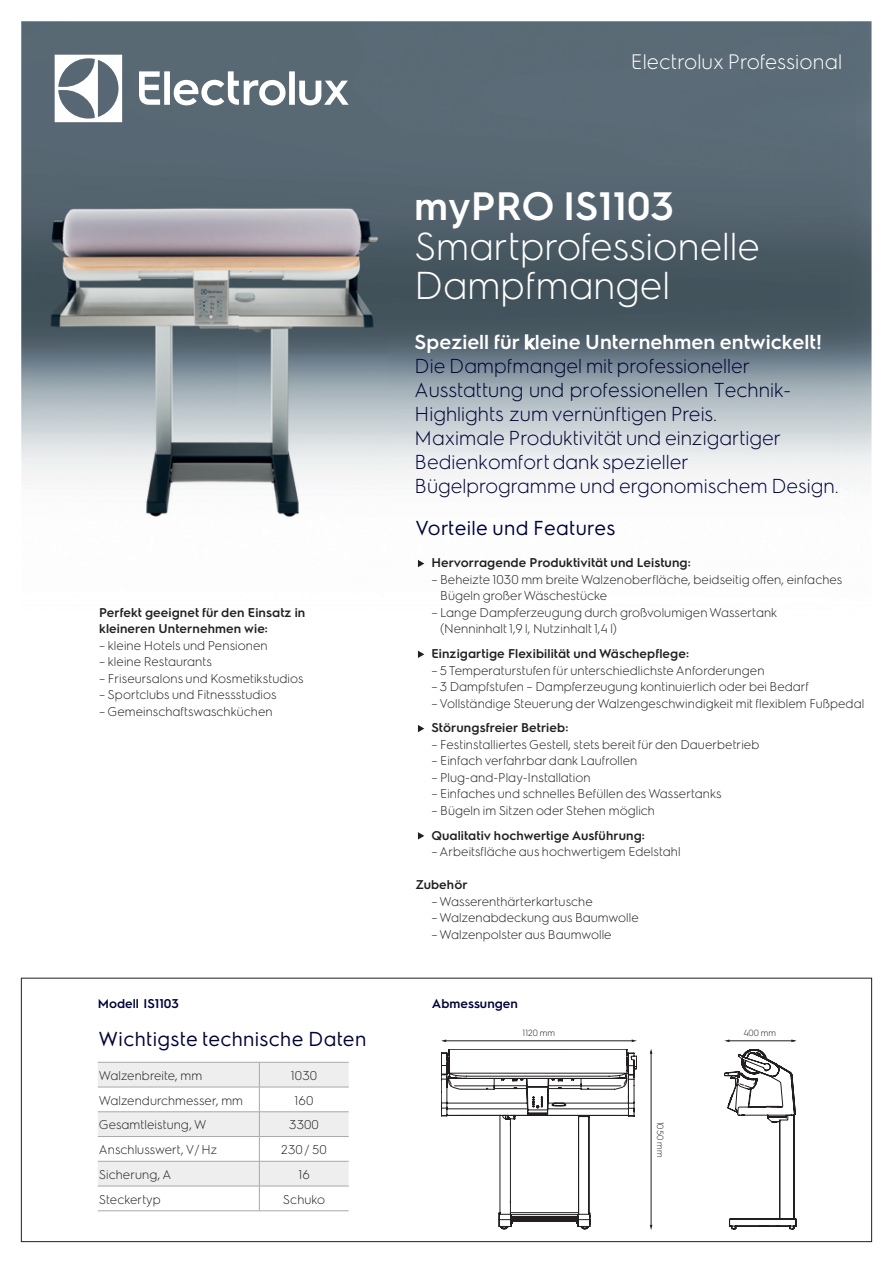
<style>
.page{position:relative;width:893px;height:1263px;background:#fff}
.page>*{position:absolute;margin:0;border:0;box-sizing:border-box;transform-origin:0 0}
.t1{font:600 39.75px "Electrolux Sans";color:#fff}
.t2{font:300 39px/39.8px "Electrolux Sans";color:#fff}
.t3{font:300 21px "Electrolux Sans";letter-spacing:.005em;color:#fff}
.t4{font:300 20.25px/24px "Electrolux Sans";color:#000236}
.t5{font:20.25px "Electrolux Sans";letter-spacing:.005em;color:#000236}
.t6{font:600 20.25px "Electrolux Sans";color:#fff}
.t7{font:300 12.75px/16.5px "Electrolux Sans";letter-spacing:.005em;color:#231f20}
.t8{font:600 12.75px/16.5px "Electrolux Sans";letter-spacing:.005em;color:#231f20}
.t9{font:600 12.75px "Electrolux Sans";color:#000236}
.t10{font:300 9px "Electrolux Sans";letter-spacing:.005em;color:#231f20}
</style>
<div class="page">
<img style="left:21px;top:21px;width:850px;height:957px">
<svg style="left:98px;top:1062px;width:251px;height:148px"></svg>
<hr style="left:98px;top:1210px;width:161px;height:1px;background:#a8a9ad">
<hr style="left:259px;top:1210px;width:90px;height:1px;background:#a8a9ad">
<svg style="left:55px;top:55px;width:67px;height:67px"></svg>
<svg style="left:139px;top:71px;width:210px;height:34px"></svg>
<svg style="left:418px;top:560px;width:6px;height:7px"></svg>
<svg style="left:418px;top:651px;width:6px;height:7px"></svg>
<svg style="left:418px;top:725px;width:6px;height:7px"></svg>
<svg style="left:418px;top:832px;width:6px;height:7px"></svg>
<img style="left:38px;top:198px;width:351px;height:340px">
<svg style="left:441px;top:1049px;width:196px;height:180px"></svg>
<svg style="left:724px;top:1049px;width:72px;height:180px"></svg>
<hr style="left:444px;top:1040px;width:189px;height:1px;background:#231f20">
<hr style="left:651px;top:1051px;width:1px;height:175px;background:#231f20">
<hr style="left:727px;top:1040px;width:68px;height:1px;background:#231f20">
<p class="t8" style="left:99px;top:603px;width:208px">Perfekt geeignet für den Einsatz in kleineren Unternehmen wie:</p>
<p class="t7" style="left:99px;top:636px;width:170px">– kleine Hotels und Pensionen</p>
<p class="t7" style="left:99px;top:653px;width:114px">– kleine Restaurants</p>
<p class="t7" style="left:99px;top:669px;width:206px">– Friseursalons und Kosmetikstudios</p>
<p class="t7" style="left:99px;top:686px;width:179px">– Sportclubs und Fitnessstudios</p>
<p class="t7" style="left:99px;top:702px;width:175px">– Gemeinschaftswaschküchen</p>
<p class="t9" style="left:98px;top:994px;width:83px">Modell IS1103</p>
<h3 class="t5" style="left:99px;top:1024px;width:269px">Wichtigste technische Daten</h3>
<p class="t7" style="left:99px;top:1066px;width:105px">Walzenbreite, mm</p>
<p class="t7" style="left:291px;top:1066px;width:28px">1030</p>
<p class="t7" style="left:99px;top:1091px;width:146px">Walzendurchmesser, mm</p>
<p class="t7" style="left:295px;top:1091px;width:20px">160</p>
<p class="t7" style="left:99px;top:1116px;width:109px">Gesamtleistung, W</p>
<p class="t7" style="left:289px;top:1116px;width:31px">3300</p>
<p class="t7" style="left:99px;top:1140px;width:120px">Anschlusswert, V / Hz</p>
<p class="t7" style="left:281px;top:1140px;width:47px">230 / 50</p>
<p class="t7" style="left:99px;top:1165px;width:74px">Sicherung, A</p>
<p class="t7" style="left:298px;top:1165px;width:13px">16</p>
<p class="t7" style="left:99px;top:1190px;width:63px">Steckertyp</p>
<p class="t7" style="left:283px;top:1190px;width:44px">Schuko</p>
<h3 class="t3" style="left:631px;top:48px;width:213px">Electrolux Professional</h3>
<h1 class="t1" style="left:414px;top:178px;width:261px">myPRO IS1103</h1>
<h2 class="t2" style="left:414px;top:224px;width:347px">Smartprofessionelle<br>Dampfmangel</h2>
<h3 class="t6" style="left:415px;top:328px;width:409px">Speziell für kleine Unternehmen entwickelt!</h3>
<p class="t4" style="left:415px;top:353px;width:426px">Die Dampfmangel mit professioneller Ausstattung und professionellen Technik-Highlights zum vernünftigen Preis.<br>Maximale Produktivität und einzigartiger Bedienkomfort dank spezieller Bügelprogramme und ergonomischem Design.</p>
<h3 class="t5" style="left:415px;top:514px;width:202px">Vorteile und Features</h3>
<p class="t8" style="left:431px;top:554px;width:261px">Hervorragende Produktivität und Leistung:</p>
<p class="t7" style="left:440px;top:570px;width:404px;text-indent:-9px">– Beheizte 1030 mm breite Walzenoberfläche, beidseitig offen, einfaches<br>Bügeln großer Wäschestücke</p>
<p class="t7" style="left:440px;top:603px;width:339px;text-indent:-9px">– Lange Dampferzeugung durch großvolumigen Wassertank (Nenninhalt 1,9 l, Nutzinhalt 1,4 l)</p>
<p class="t8" style="left:431px;top:644px;width:259px">Einzigartige Flexibilität und Wäschepflege:</p>
<p class="t7" style="left:431px;top:661px;width:335px">– 5 Temperaturstufen für unterschiedlichste Anforderungen</p>
<p class="t7" style="left:431px;top:677px;width:379px">– 3 Dampfstufen – Dampferzeugung kontinuierlich oder bei Bedarf</p>
<p class="t7" style="left:431px;top:694px;width:434px">– Vollständige Steuerung der Walzengeschwindigkeit mit flexiblem Fußpedal</p>
<p class="t8" style="left:431px;top:719px;width:138px">Störungsfreier Betrieb:</p>
<p class="t7" style="left:431px;top:735px;width:329px">– Festinstalliertes Gestell, stets bereit für den Dauerbetrieb</p>
<p class="t7" style="left:431px;top:752px;width:208px">– Einfach verfahrbar dank Laufrollen</p>
<p class="t7" style="left:431px;top:768px;width:161px">– Plug-and-Play-Installation</p>
<p class="t7" style="left:431px;top:785px;width:292px">– Einfaches und schnelles Befüllen des Wassertanks</p>
<p class="t7" style="left:431px;top:801px;width:225px">– Bügeln im Sitzen oder Stehen möglich</p>
<p class="t8" style="left:431px;top:826px;width:215px">Qualitativ hochwertige Ausführung:</p>
<p class="t7" style="left:431px;top:842px;width:251px">– Arbeitsfläche aus hochwertigem Edelstahl</p>
<p class="t8" style="left:415px;top:875px;width:54px">Zubehör</p>
<p class="t7" style="left:431px;top:892px;width:163px">– Wasserenthärterkartusche</p>
<p class="t7" style="left:431px;top:908px;width:209px">– Walzenabdeckung aus Baumwolle</p>
<p class="t7" style="left:431px;top:925px;width:182px">– Walzenpolster aus Baumwolle</p>
<p class="t9" style="left:432px;top:994px;width:87px">Abmessungen</p>
<p class="t10" style="left:523px;top:1027px;width:34px">1120 mm</p>
<p class="t10" style="left:666px;top:1121px;width:37px;rotate:90deg">1050 mm</p>
<p class="t10" style="left:743px;top:1027px;width:34px">400 mm</p>
</div>
